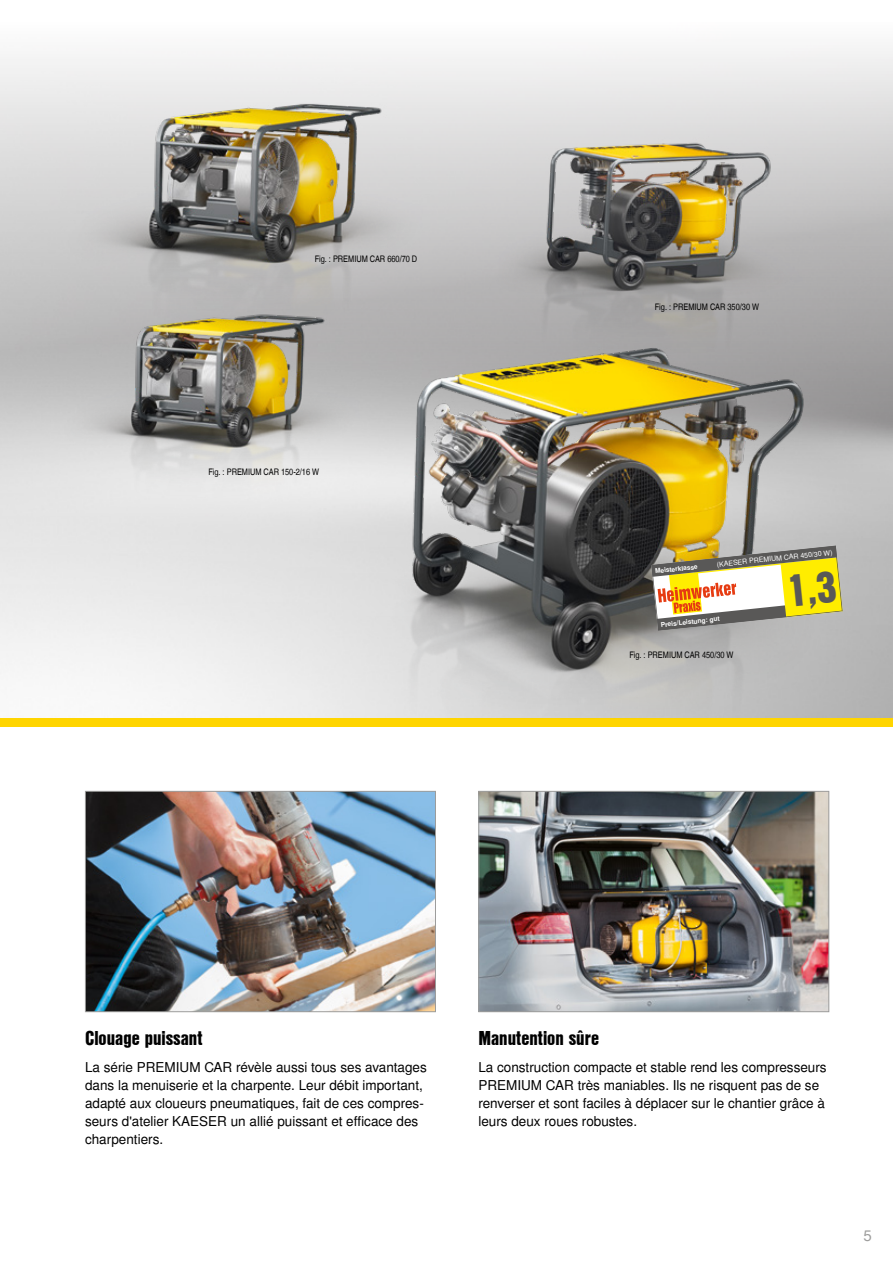
<style>
.page{position:relative;width:893px;height:1263px;background:#fff}
.page>*{position:absolute;margin:0;border:0;box-sizing:border-box;transform-origin:0 0}
.t1{font:19.5px "Nimbus San L Bla Con";color:#000}
.t2{font:15px "Nimbus San L";color:#9d9d9c}
.t3{font:13.5px/18px "Nimbus San L";color:#000}
.t4{font:9px "Nimbus San L Reg Con";color:#000}
.t5{font:7.05px "Nimbus San L";color:#fff}
.t6{font:700 6.45px "Nimbus San L";color:#fff}
</style>
<div class="page">
<img style="left:1px;top:48px;width:892px;height:671px">
<div style="left:0;top:719px;width:893px;height:8px;background:#ffd500"></div>
<img style="left:87px;top:793px;width:347px;height:217px">
<div style="left:85px;top:791px;width:351px;height:221px;border:1px solid #9d9d9c"></div>
<img style="left:480px;top:793px;width:347px;height:217px">
<div style="left:478px;top:791px;width:351px;height:221px;border:1px solid #9d9d9c"></div>
<img style="left:0;top:336px;width:1px;height:383px">
<img style="left:12px;top:434px;width:205px;height:285px">
<img style="left:217px;top:298px;width:626px;height:421px">
<img style="left:0;top:48px;width:492px;height:386px">
<img style="left:417px;top:69px;width:425px;height:379px">
<svg style="left:651px;top:546px;width:192px;height:85px"></svg>
<p class="t4" style="left:315px;top:254px;width:104px">Fig. : PREMIUM CAR 660/70 D</p>
<p class="t4" style="left:208px;top:467px;width:112px">Fig. : PREMIUM CAR 150-2/16 W</p>
<p class="t4" style="left:655px;top:302px;width:106px">Fig. : PREMIUM CAR 350/30 W</p>
<p class="t6" style="left:655px;top:567px;width:44px;rotate:-6deg">Meisterklasse</p>
<p class="t5" style="left:716px;top:560px;width:118px;rotate:-6deg">(KAESER PREMIUM CAR 450/30 W)</p>
<p class="t6" style="left:660px;top:621px;width:61px;rotate:-6deg">Preis/Leistung: gut</p>
<p class="t4" style="left:629px;top:650px;width:106px">Fig. : PREMIUM CAR 450/30 W</p>
<h1 class="t1" style="left:85px;top:1024px;width:119px">Clouage puissant</h1>
<p class="t3" style="left:85px;top:1059px;width:343px">La série PREMIUM CAR révèle aussi tous ses avantages dans la menuiserie et la charpente. Leur débit important, adapté aux cloueurs pneumatiques, fait de ces compres&shy;seurs d'atelier KAESER un allié puissant et efficace des charpentiers.</p>
<h1 class="t1" style="left:478px;top:1024px;width:122px">Manutention sûre</h1>
<p class="t3" style="left:478px;top:1059px;width:350px">La construction compacte et stable rend les compresseurs PREMIUM CAR très maniables. Ils ne risquent pas de se renverser et sont faciles à déplacer sur le chantier grâce à leurs deux roues robustes.</p>
<p class="t2" style="left:863px;top:1226px;width:10px">5</p>
</div>
